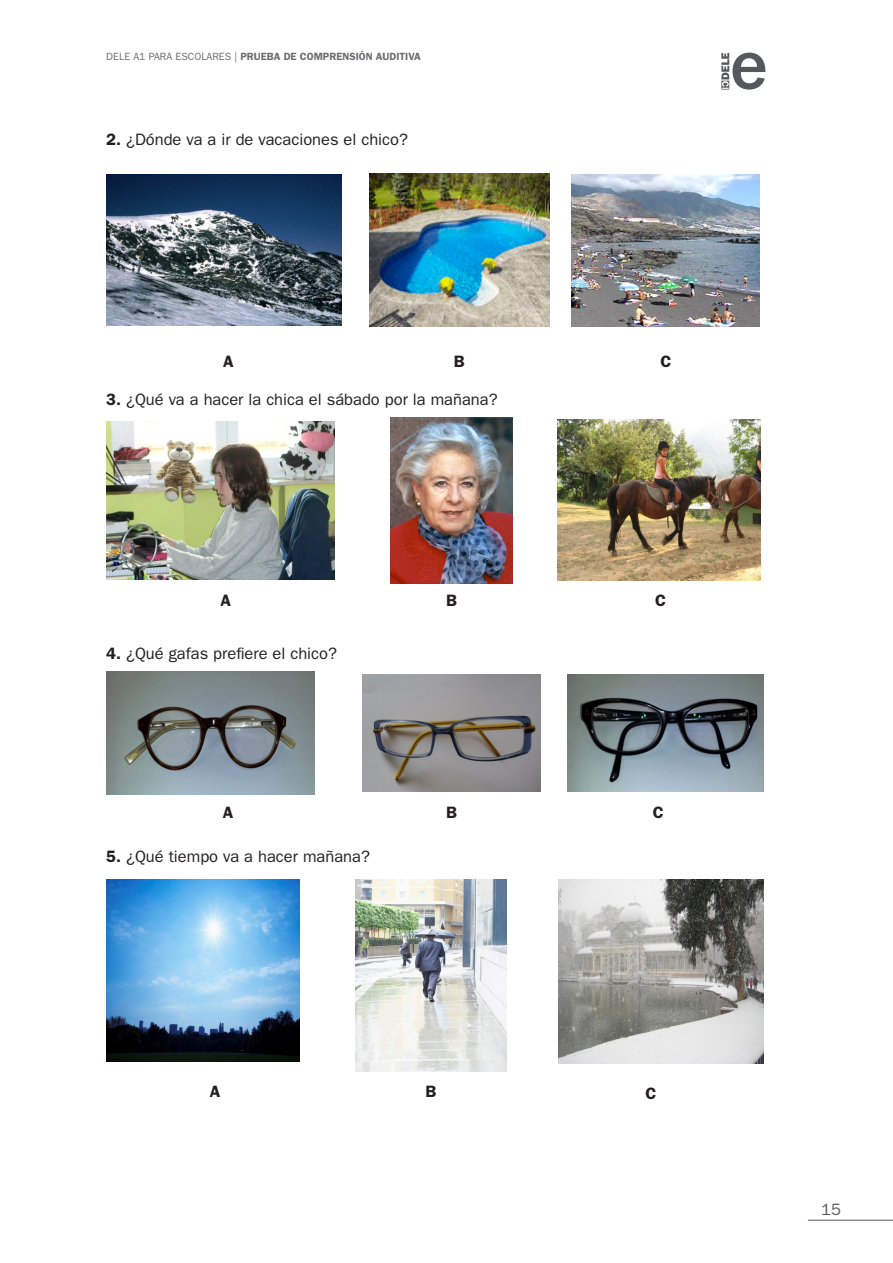
<style>
.page{position:relative;width:893px;height:1263px;background:#fff}
.page>*{position:absolute;margin:0;border:0;box-sizing:border-box;transform-origin:0 0}
.TABLA-PARRAFO-IZQUIE{font:16.5px "ITC Franklin Gothic Std";color:#231f20}
.TABLA-PARRAFO-IZQUIE-2{font:600 16.5px "ITC Franklin Gothic Std";color:#231f20}
.t1{font:16.5px "ITC Franklin Gothic Std";color:#57585a}
.t2{font:600 10.5px "ITC Franklin Gothic Std";color:#6c6d70}
.s1{font-weight:400}
.s2{font-weight:600}
</style>
<div class="page">
<hr style="left:808px;top:1220px;width:85px;height:1px;background:#57585a">
<svg style="left:721px;top:53px;width:45px;height:37px"></svg>
<img style="left:106px;top:175px;width:235px;height:151px">
<img style="left:369px;top:173px;width:180px;height:154px">
<img style="left:572px;top:174px;width:188px;height:152px">
<img style="left:106px;top:421px;width:228px;height:158px">
<img style="left:390px;top:417px;width:123px;height:166px">
<img style="left:558px;top:419px;width:202px;height:162px">
<img style="left:106px;top:671px;width:208px;height:124px">
<img style="left:362px;top:674px;width:179px;height:118px">
<img style="left:567px;top:674px;width:196px;height:117px">
<img style="left:106px;top:880px;width:194px;height:181px">
<img style="left:355px;top:880px;width:152px;height:191px">
<img style="left:558px;top:880px;width:206px;height:183px">
<p class="t2" style="left:106px;top:50px;width:316px"><span class="s1">DELE A1 PARA ESCOLARES |</span> PRUEBA DE COMPRENSIÓN AUDITIVA</p>
<p class="TABLA-PARRAFO-IZQUIE" style="left:106px;top:130px;width:303px"><span class="s2">2.</span> ¿Dónde va a ir de vacaciones el chico?</p>
<p class="TABLA-PARRAFO-IZQUIE-2" style="left:223px;top:351px;width:12px">A</p>
<p class="TABLA-PARRAFO-IZQUIE-2" style="left:454px;top:351px;width:12px">B</p>
<p class="TABLA-PARRAFO-IZQUIE-2" style="left:660px;top:351px;width:12px">C</p>
<p class="TABLA-PARRAFO-IZQUIE" style="left:106px;top:389px;width:393px"><span class="s2">3.</span> ¿Qué va a hacer la chica el sábado por la mañana?</p>
<p class="TABLA-PARRAFO-IZQUIE-2" style="left:220px;top:591px;width:12px">A</p>
<p class="TABLA-PARRAFO-IZQUIE-2" style="left:446px;top:591px;width:12px">B</p>
<p class="TABLA-PARRAFO-IZQUIE-2" style="left:655px;top:591px;width:12px">C</p>
<p class="TABLA-PARRAFO-IZQUIE" style="left:106px;top:644px;width:232px"><span class="s2">4.</span> ¿Qué gafas prefiere el chico?</p>
<p class="TABLA-PARRAFO-IZQUIE-2" style="left:223px;top:802px;width:12px">A</p>
<p class="TABLA-PARRAFO-IZQUIE-2" style="left:446px;top:802px;width:12px">B</p>
<p class="TABLA-PARRAFO-IZQUIE-2" style="left:653px;top:802px;width:12px">C</p>
<p class="TABLA-PARRAFO-IZQUIE" style="left:106px;top:847px;width:265px"><span class="s2">5.</span> ¿Qué tiempo va a hacer mañana?</p>
<p class="TABLA-PARRAFO-IZQUIE-2" style="left:210px;top:1081px;width:12px">A</p>
<p class="TABLA-PARRAFO-IZQUIE-2" style="left:425px;top:1081px;width:12px">B</p>
<p class="TABLA-PARRAFO-IZQUIE-2" style="left:645px;top:1084px;width:12px">C</p>
<p class="t1" style="left:821px;top:1200px;width:21px">15</p>
</div>
